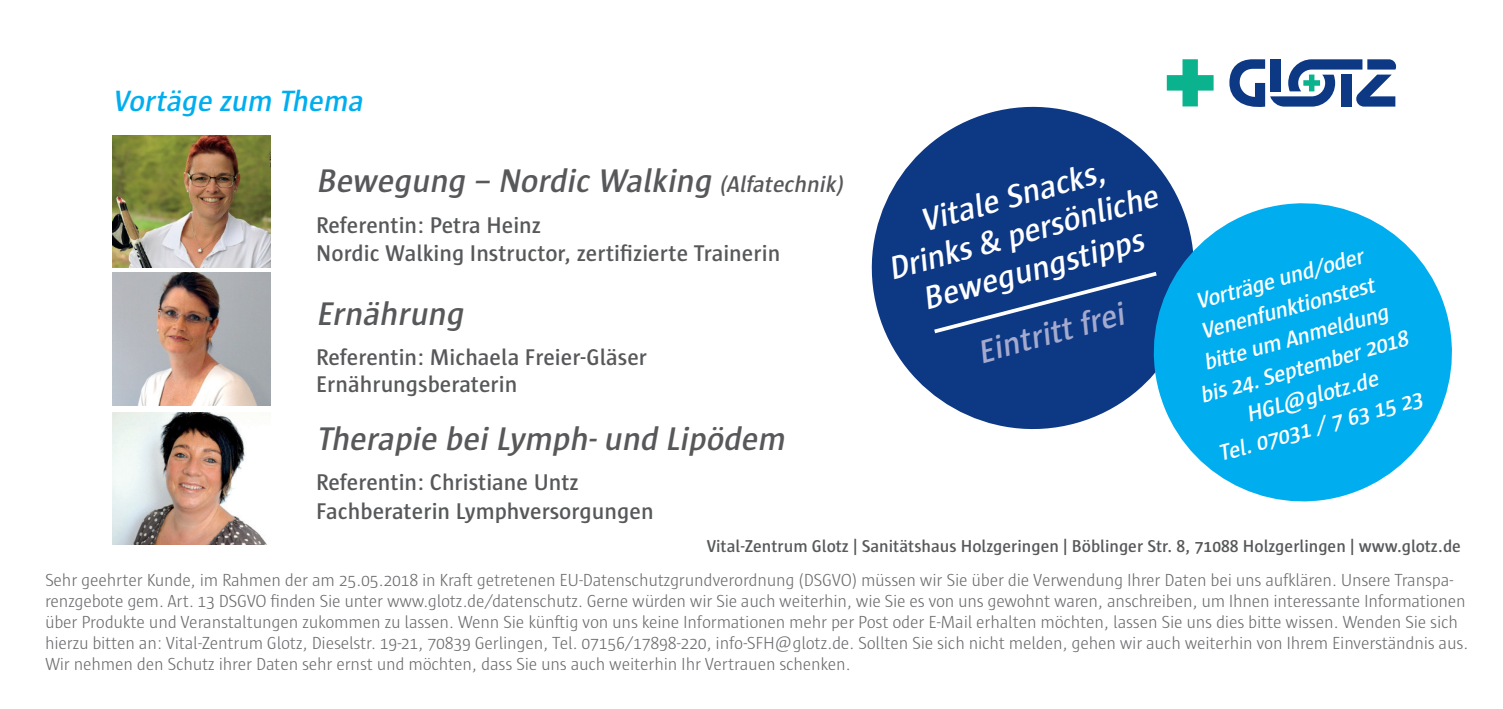
<style>
.page{position:relative;width:1503px;height:709px;background:#fff}
.page>*{position:absolute;margin:0;border:0;box-sizing:border-box;transform-origin:0 0}
.t1{font:italic 600 33.5px "Sun";color:#57585a}
.t2{font:italic 600 33px/37.8px "Sun";color:#fff;text-align:center}
.t3{font:italic 600 33px "Sun";color:#a4aace}
.t4{font:italic 600 30px "Sun";color:#00aeef}
.t5{font:600 23.25px/28.5px "Sun";color:#57585a}
.t6{font:italic 600 23px/30.5px "Sun";color:#fff;text-align:center}
.t7{font:300 18px/21px "Sun";letter-spacing:-.015em;color:#6c6d70}
.t8{font:600 17.5px "Sun";color:#57585a}
.s1{font-size:23.25px}
</style>
<div class="page">
<svg style="left:1166px;top:59px;width:47px;height:32px"></svg>
<svg style="left:1229px;top:59px;width:166px;height:48px"></svg>
<img style="left:113px;top:412px;width:154px;height:132px">
<img style="left:112px;top:273px;width:158px;height:132px">
<img style="left:112px;top:135px;width:158px;height:132px">
<svg style="left:871px;top:89px;width:340px;height:341px;fill:#0d3884"></svg>
<svg style="left:1137px;top:187px;width:315px;height:315px;fill:#00aeef"></svg>
<svg style="left:930px;top:269px;width:230px;height:67px;background:#1a438b"></svg>
<p class="t4" style="left:112px;top:84px;width:257px">Vortäge zum Thema</p>
<p class="t1" style="left:316px;top:163px;width:533px">Bewegung – Nordic Walking <span class="s1">(Alfatechnik)</span></p>
<p class="t5" style="left:316px;top:211px;width:465px">Referentin: Petra Heinz<br>Nordic Walking Instructor, zertifizierte Trainerin</p>
<p class="t1" style="left:316px;top:295px;width:155px">Ernährung</p>
<p class="t5" style="left:316px;top:343px;width:332px">Referentin: Michaela Freier-Gläser</p>
<p class="t5" style="left:316px;top:370px;width:203px">Ernährungsberaterin</p>
<p class="t1" style="left:316px;top:420px;width:476px">Therapie beiLymph-und Lipödem</p>
<p class="t5" style="left:316px;top:468px;width:339px">Referentin: Christiane Untz<br>Fachberaterin Lymphversorgungen</p>
<p class="t2" style="left:874px;top:214px;width:280px;rotate:-15deg">Vitale Snacks,<br>Drinks &amp; persönliche<br>Bewegungstipps</p>
<p class="t3" style="left:973px;top:335px;width:152px;rotate:-15deg">Eintritt frei</p>
<p class="t6" style="left:1172px;top:291px;width:216px;rotate:-15deg">Vorträge und/oder<br>Venenfunktionstest bitte um Anmeldung bis 24. September 2018</p>
<p class="t6" style="left:1206px;top:408px;width:212px;rotate:-15deg">HGL@glotz.de<br>Tel. 07031 / 7 63 15 23</p>
<p class="t8" style="left:707px;top:536px;width:755px">Vital-Zentrum Glotz | Sanitätshaus Holzgeringen | Böblinger Str. 8, 71088 Holzgerlingen | www.glotz.de</p>
<p class="t7" style="left:45px;top:569px;width:1424px">Sehr geehrter Kunde, im Rahmen der am 25.05.2018 in Kraft getretenen EU-Datenschutzgrundverordnung (DSGVO) müssen wir Sie über die Verwendung Ihrer Daten bei uns aufklären. Unsere Transpa&shy;renzgebote gem. Art. 13 DSGVO finden Sie unter www.glotz.de/datenschutz. Gerne würden wir Sie auch weiterhin, wie Sie es von uns gewohnt waren, anschreiben, um Ihnen interessante Informationen über Produkte und Veranstaltungen zukommen zu lassen. Wenn Sie künftig von uns keine Informationen mehr per Post oder E-Mail erhalten möchten, lassen Sie uns dies bitte wissen. Wenden Sie sich hierzu bitten an: Vital-Zentrum Glotz, Dieselstr. 19-21, 70839 Gerlingen, Tel. 07156/17898-220, info-SFH@glotz.de. Sollten Sie sich nicht melden, gehen wir auch weiterhin von Ihrem Einverständnis aus.<br>Wir nehmen den Schutz ihrer Daten sehr ernst und möchten, dass Sie uns auch weiterhin Ihr Vertrauen schenken.</p>
</div>
